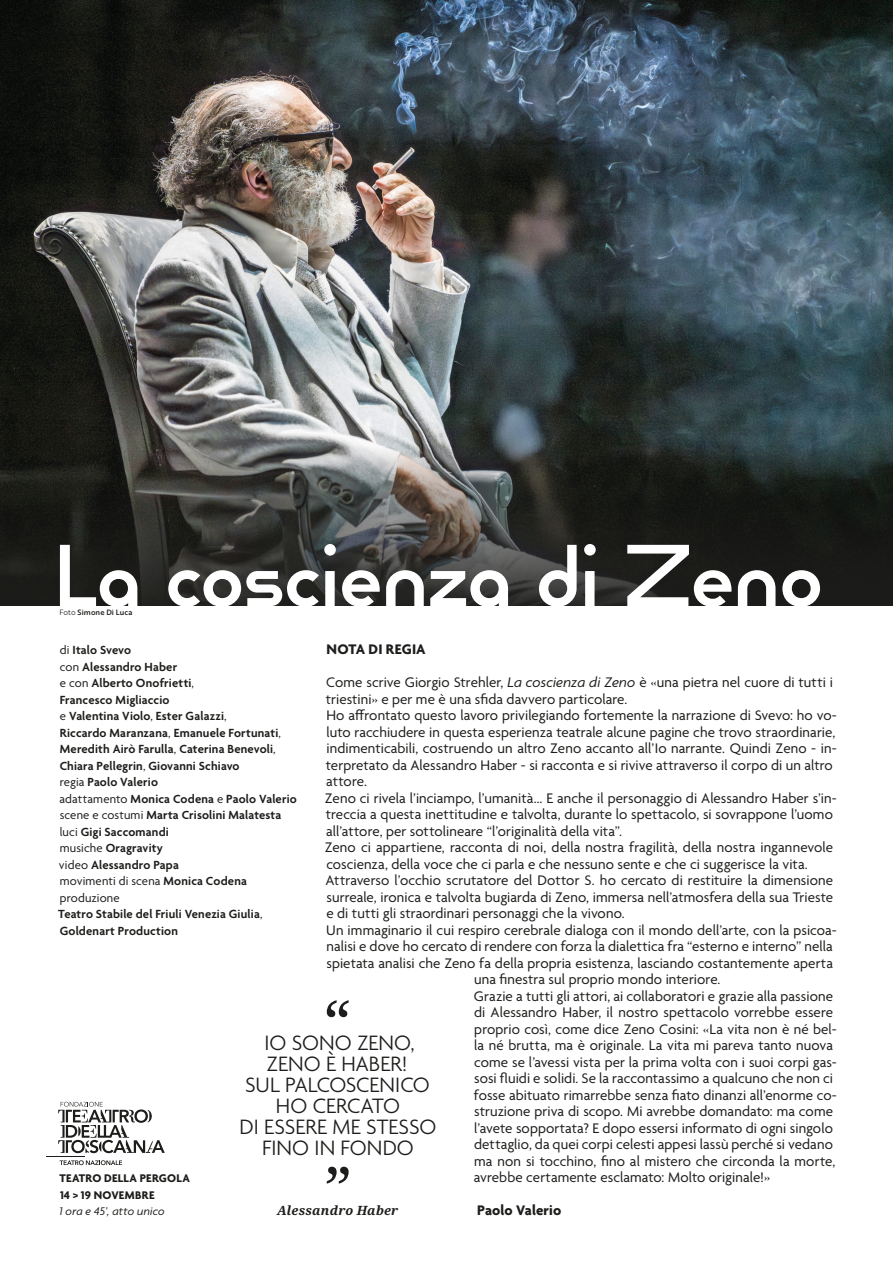
<style>
.page{position:relative;width:893px;height:1263px;background:#fff}
.page>*{position:absolute;margin:0;border:0;box-sizing:border-box;transform-origin:0 0}
.t1{font:84px "Reross Quadratic";letter-spacing:-.03em;color:#fff}
.t2{font:300 22.5px/21px "Agenda";color:#1d1d1b;text-align:center}
.t3{font:15px "Agenda";letter-spacing:.005em;color:#1d1d1b}
.t4{font:700 15px "Agenda";letter-spacing:.005em;color:#1d1d1b}
.t5{font:600 12.75px/16.5px "Agenda";letter-spacing:.01em;color:#1d1d1b}
.t6{font:italic 700 12.75px "Noto Serif";letter-spacing:.015em;color:#1d1d1b}
.t7{font:700 12px/16.5px "Agenda";letter-spacing:.02em;color:#1d1d1b}
.t8{font:italic 12px "Agenda";letter-spacing:.015em;color:#1d1d1b}
.t9{font:7.5px "Brother 1816 Medium";letter-spacing:.01em;color:#1d1d1b}
.s1{font-family:"Brother 1816 Book"}
.s2{font-style:italic}
.s3{font-weight:400}
</style>
<div class="page">
<img style="left:0;top:0;width:893px;height:606px">
<svg style="left:60px;top:1160px;width:62px;height:5px"></svg>
<hr style="left:47px;top:1156px;width:38px;height:1px;background:#1d1d1b">
<svg style="left:58px;top:1102px;width:107px;height:51px"></svg>
<svg style="left:327px;top:1000px;width:22px;height:17px"></svg>
<svg style="left:327px;top:1167px;width:22px;height:17px"></svg>
<h1 class="t1" style="left:54px;top:521px;width:771px">La coscienza di Zeno</h1>
<p class="t9" style="left:60px;top:606px;width:74px"><span class="s1">Foto</span> Simone Di Luca</p>
<p class="t4" style="left:327px;top:641px;width:101px">NOTA DI REGIA</p>
<p class="t3" style="left:326px;top:674px;width:508px">Come scrive Giorgio Strehler, <span class="s2">La coscienza di Zeno</span> è «una pietra nel cuore di tutti i</p>
<p class="t3" style="left:326px;top:691px;width:303px">triestini» e per me è una sfida davvero particolare.</p>
<p class="t3" style="left:326px;top:707px;width:512px">Ho affrontato questo lavoro privilegiando fortemente la narrazione di Svevo: ho vo-</p>
<p class="t3" style="left:326px;top:724px;width:510px">luto racchiudere in questa esperienza teatrale alcune pagine che trovo straordinarie,</p>
<p class="t3" style="left:326px;top:740px;width:512px">indimenticabili, costruendo un altro Zeno accanto all’Io narrante. Quindi Zeno - in-</p>
<p class="t3" style="left:326px;top:757px;width:509px">terpretato da Alessandro Haber - si racconta e si rivive attraverso il corpo di un altro</p>
<p class="t3" style="left:326px;top:773px;width:42px">attore.</p>
<p class="t3" style="left:325px;top:790px;width:513px">Zeno ci rivela l’inciampo, l’umanità… E anche il personaggio di Alessandro Haber s’in-</p>
<p class="t3" style="left:326px;top:806px;width:509px">treccia a questa inettitudine e talvolta, durante lo spettacolo, si sovrappone l’uomo</p>
<p class="t3" style="left:326px;top:823px;width:297px">all’attore, per sottolineare “l’originalità della vita”.</p>
<p class="t3" style="left:325px;top:839px;width:510px">Zeno ci appartiene, racconta di noi, della nostra fragilità, della nostra ingannevole</p>
<p class="t3" style="left:326px;top:856px;width:483px">coscienza, della voce che ci parla e che nessuno sente e che ci suggerisce la vita.</p>
<p class="t3" style="left:325px;top:872px;width:509px">Attraverso l’occhio scrutatore del Dottor S. ho cercato di restituire la dimensione</p>
<p class="t3" style="left:326px;top:889px;width:508px">surreale, ironica e talvolta bugiarda di Zeno, immersa nell’atmosfera della sua Trieste</p>
<p class="t3" style="left:326px;top:905px;width:300px">e di tutti gli straordinari personaggi che la vivono.</p>
<p class="t3" style="left:326px;top:922px;width:512px">Un immaginario il cui respiro cerebrale dialoga con il mondo dell’arte, con la psicoa-</p>
<p class="t3" style="left:326px;top:938px;width:508px">nalisi e dove ho cercato di rendere con forza la dialettica fra “esterno e interno” nella</p>
<p class="t3" style="left:326px;top:955px;width:508px">spietata analisi che Zeno fa della propria esistenza, lasciando costantemente aperta</p>
<p class="t3" style="left:474px;top:971px;width:248px">una finestra sul proprio mondo interiore.</p>
<p class="t3" style="left:474px;top:988px;width:361px">Grazie a tutti gli attori, ai collaboratori e grazie alla passione</p>
<p class="t3" style="left:474px;top:1004px;width:360px">di Alessandro Haber, il nostro spettacolo vorrebbe essere</p>
<p class="t3" style="left:474px;top:1021px;width:364px">proprio così, come dice Zeno Cosini: «La vita non è né bel-</p>
<p class="t3" style="left:474px;top:1037px;width:360px">la né brutta, ma è originale. La vita mi pareva tanto nuova</p>
<p class="t3" style="left:474px;top:1054px;width:364px">come se l’avessi vista per la prima volta con i suoi corpi gas-</p>
<p class="t3" style="left:474px;top:1070px;width:360px">sosi fluidi e solidi. Se la raccontassimo a qualcuno che non ci</p>
<p class="t3" style="left:474px;top:1087px;width:364px">fosse abituato rimarrebbe senza fiato dinanzi all’enorme co-</p>
<p class="t3" style="left:474px;top:1103px;width:360px">struzione priva di scopo. Mi avrebbe domandato: ma come</p>
<p class="t3" style="left:474px;top:1120px;width:360px">l’avete sopportata? E dopo essersi informato di ogni singolo</p>
<p class="t3" style="left:474px;top:1136px;width:360px">dettaglio, da quei corpi celesti appesi lassù perché si vedano</p>
<p class="t3" style="left:474px;top:1153px;width:362px">ma non si tocchino, fino al mistero che circonda la morte,</p>
<p class="t3" style="left:474px;top:1169px;width:298px">avrebbe certamente esclamato: Molto originale!»</p>
<p class="t4" style="left:477px;top:1202px;width:86px">Paolo Valerio</p>
<p class="t5" style="left:58px;top:642px;width:240px"><span class="s3">di</span> Italo Svevo<br><span class="s3">con</span> Alessandro Haber<br><span class="s3">e con</span> Alberto Onofrietti<span class="s3">,<br></span>Francesco Migliaccio<br><span class="s3">e</span> Valentina Violo<span class="s3">,</span> Ester Galazzi<span class="s3">,<br></span>Riccardo Maranzana<span class="s3">,</span> Emanuele Fortunati<span class="s3">,<br></span>Meredith Airò Farulla<span class="s3">,</span> Caterina Benevoli<span class="s3">,<br></span>Chiara Pellegrin<span class="s3">,</span> Giovanni Schiavo<br><span class="s3">regia</span> Paolo Valerio<br><span class="s3">adattamento</span> Monica Codena <span class="s3">e</span> Paolo Valerio <span class="s3">scene e costumi</span> Marta Crisolini Malatesta <span class="s3">luci</span> Gigi Saccomandi<br><span class="s3">musiche</span> Oragravity<br><span class="s3">video</span> Alessandro Papa<br><span class="s3">movimenti di scena</span> Monica Codena <span class="s3">produzione<br></span>Teatro Stabile del Friuli Venezia Giulia<span class="s3">,<br></span>Goldenart Production</p>
<h2 class="t2" style="left:240px;top:1034px;width:198px">IO SONO ZENO,<br>ZENO È HABER!<br>SUL PALCOSCENICO<br>HO CERCATO<br>DI ESSERE ME STESSO<br>FINO IN FONDO</h2>
<p class="t7" style="left:60px;top:1171px;width:132px">TEATRO DELLA PERGOLA<br>14 &gt; 19 NOVEMBRE</p>
<p class="t8" style="left:60px;top:1204px;width:107px">1 ora e 45’, atto unico</p>
<p class="t6" style="left:277px;top:1202px;width:123px">Alessandro Haber</p>
</div>
